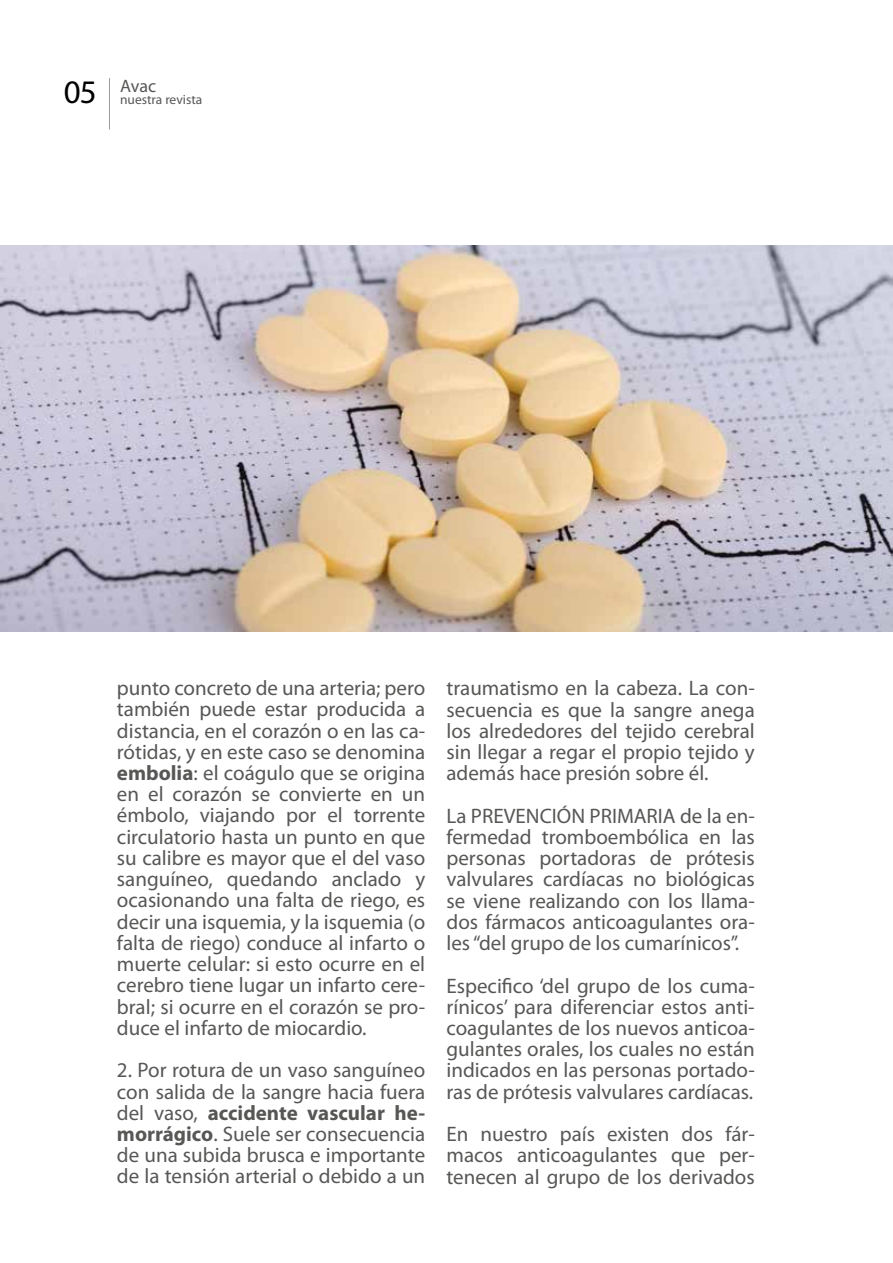
<style>
.page{position:relative;width:893px;height:1263px;background:#fff}
.page>*{position:absolute;margin:0;border:0;box-sizing:border-box;transform-origin:0 0}
.t1{font:21px/21.3px "Myriad Pro";color:#575756;text-align:justify}
.t2{font:18px "Myriad Pro";color:#575756}
.t3{font:13.5px "Myriad Pro";color:#575756}
.s1{font-size:33px;color:#000}
.s2{font-weight:700}
</style>
<div class="page">
<hr style="left:109px;top:78px;width:1px;height:52px;background:#9d9d9c">
<img style="left:0;top:246px;width:893px;height:385px">
<p class="t2" style="left:64px;top:74px;width:94px"><span class="s1">05</span> Avac</p>
<p class="t3" style="left:120px;top:92px;width:84px">nuestra revista</p>
<p class="t1" style="left:117px;top:677px;width:310px">punto concreto de una arteria; pero también puede estar producida a distancia, en el corazón o en las ca&shy;rótidas, y en este caso se denomina <span class="s2">embolia</span>: el coágulo que se origina en el corazón se convierte en un émbolo, viajando por el torrente circulatorio hasta un punto en que su calibre es mayor que el del vaso sanguíneo, quedando anclado y ocasionando una falta de riego, es decir una isquemia, y la isquemia (o falta de riego) conduce al infarto o muerte celular: si esto ocurre en el cerebro tiene lugar un infarto cere&shy;bral; si ocurre en el corazón se pro&shy;duce el infarto de miocardio.</p>
<p class="t1" style="left:117px;top:1059px;width:310px">2. Por rotura de un vaso sanguíneo con salida de la sangre hacia fuera del vaso, <span class="s2">accidente vascular he&shy;morrágico</span>. Suele ser consecuencia de una subida brusca e importante de la tensión arterial o debido a un</p>
<p class="t1" style="left:446px;top:677px;width:310px">traumatismo en la cabeza. La con&shy;secuencia es que la sangre anega los alrededores del tejido cerebral sin llegar a regar el propio tejido y además hace presión sobre él.</p>
<p class="t1" style="left:446px;top:805px;width:310px">La PREVENCIÓN PRIMARIA de la en&shy;fermedad tromboembólica en las personas portadoras de prótesis valvulares cardíacas no biológicas se viene realizando con los llama&shy;dos fármacos anticoagulantes ora&shy;les “del grupo de los cumarínicos”.</p>
<p class="t1" style="left:446px;top:974px;width:310px">Especifico ‘del grupo de los cuma&shy;rínicos’ para diferenciar estos anti&shy;coagulantes de los nuevos anticoa&shy;gulantes orales, los cuales no están indicados en las personas portado&shy;ras de prótesis valvulares cardíacas.</p>
<p class="t1" style="left:446px;top:1123px;width:310px">En nuestro país existen dos fár&shy;macos anticoagulantes que per&shy;tenecen al grupo de los derivados</p>
</div>
